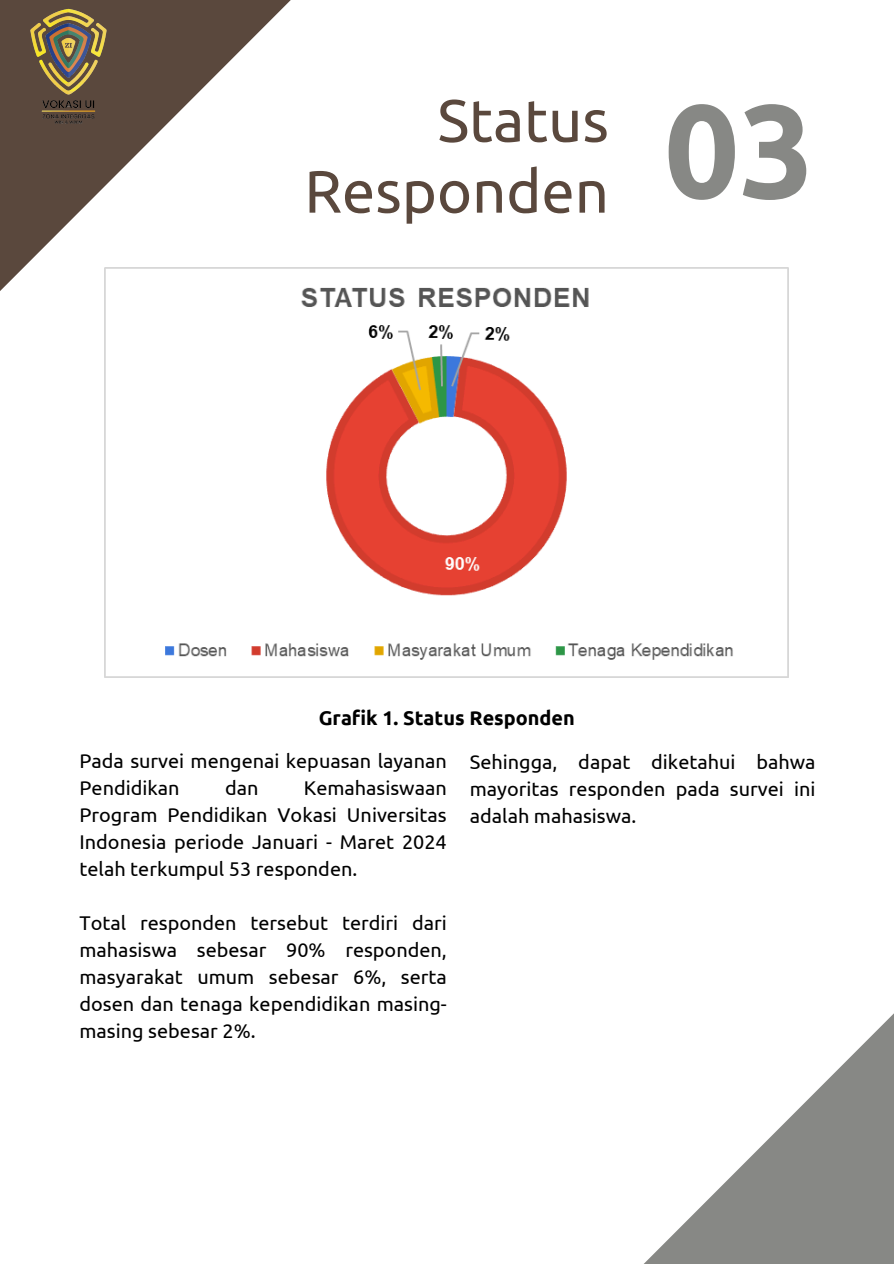
<style>
.page{position:relative;width:894px;height:1264px;background:#fff}
.page>*{position:absolute;margin:0;border:0;box-sizing:border-box;transform-origin:0 0}
.t1{font:700 132.3px "Ubuntu";color:#878885}
.t2{font:59.55px/70.8px "Ubuntu";color:#5a483d;text-align:right}
.t3{font:19.8px/27px "Ubuntu";color:#000;text-align:justify}
.t4{font:700 19.8px "Ubuntu";color:#000}
</style>
<div class="page">
<svg style="left:0;top:0;width:291px;height:346px"></svg>
<svg style="left:645px;top:1014px;width:248px;height:249px"></svg>
<img style="left:0;top:0;width:135px;height:135px">
<img style="left:105px;top:267px;width:683px;height:411px">
<p class="t2" style="left:304px;top:84px;width:306px">Status<br>Responden</p>
<p class="t1" style="left:664px;top:75px;width:152px">03</p>
<p class="t4" style="left:318px;top:707px;width:258px">Grafik 1. Status Responden</p>
<h2 class="t3" style="left:79px;top:746px;width:368px">Pada survei mengenai kepuasan layanan<br>Pendidikan</h2>
<h2 class="t3" style="left:79px;top:773px;width:368px;text-indent:224px">Kemahasiswaan Program Pendidikan Vokasi Universitas Indonesia periode Januari - Maret 2024 telah terkumpul 53 responden.</h2>
<p class="t3" style="left:79px;top:908px;width:368px">Total responden tersebut terdiri dari mahasiswa sebesar 90% responden, masyarakat umum sebesar 6%, serta dosen dan tenaga kependidikan masing&shy;masing sebesar 2%.</p>
<h2 class="t3" style="left:225px;top:773px;width:35px">dan</h2>
<p class="t3" style="left:469px;top:747px;width:347px">Sehingga, dapat diketahui bahwa mayoritas responden pada survei ini adalah mahasiswa.</p>
</div>
